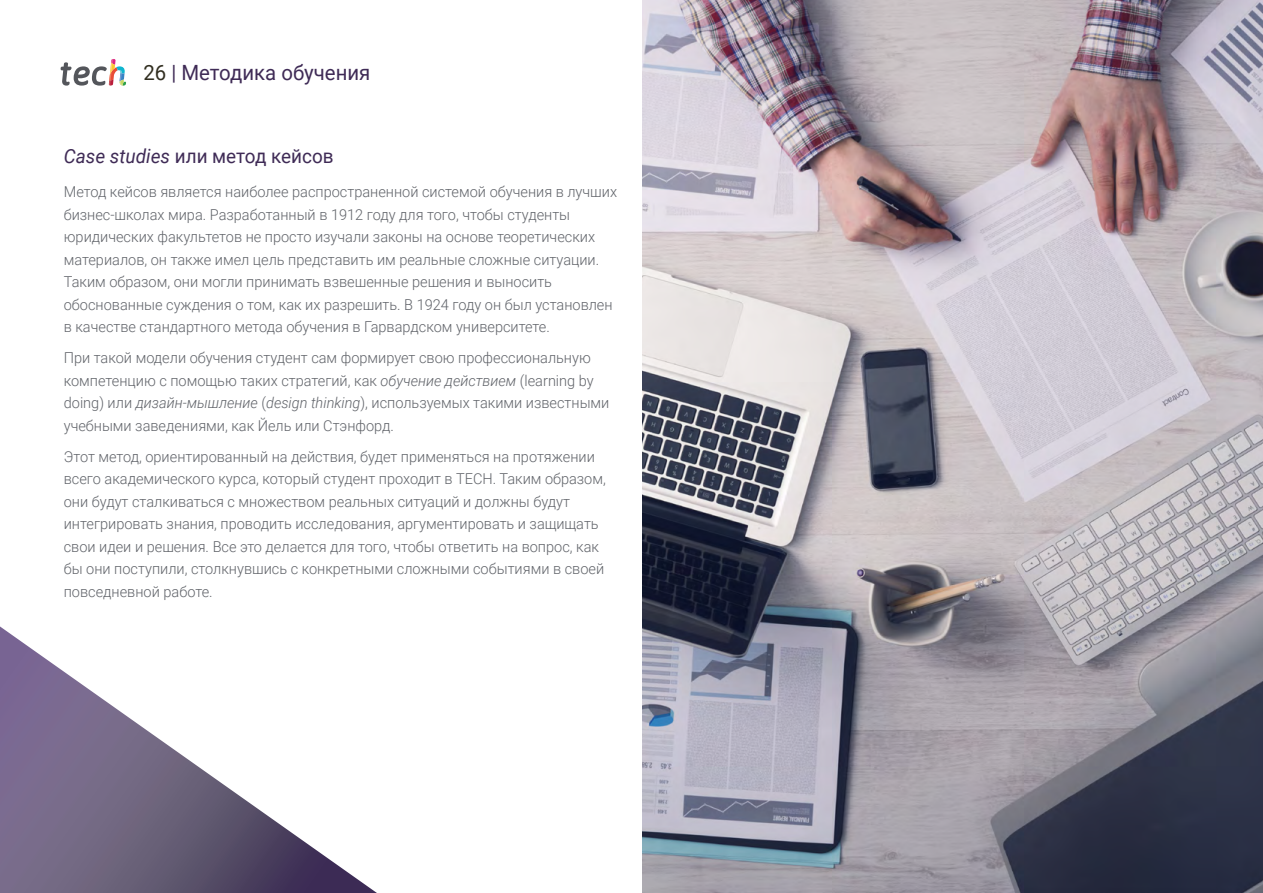
<style>
.page{position:relative;width:1263px;height:893px;background:#fff}
.page>*{position:absolute;margin:0;border:0;box-sizing:border-box;transform-origin:0 0}
.t1{font:21px "Roboto";color:#3f2b56}
.t2{font:19.5px "Roboto";color:#3f2b56}
.t3{font:300 15px/22.5px "Roboto";color:#61646a}
.s1{color:#312e20}
.s2{font-style:italic}
</style>
<div class="page">
<img style="left:642px;top:0;width:621px;height:893px">
<svg style="left:61px;top:59px;width:65px;height:27px"></svg>
<svg style="left:0;top:626px;width:377px;height:267px"></svg>
<h1 class="t1" style="left:144px;top:57px;width:228px"><span class="s1">26</span> | Методика обучения</h1>
<h2 class="t2" style="left:64px;top:142px;width:271px"><span class="s2">Case studies</span> или метод кейсов</h2>
<p class="t3" style="left:64px;top:180px;width:555px">Метод кейсов является наиболее распространенной системой обучения в лучших бизнес-школах мира. Разработанный в 1912 году для того, чтобы студенты юридических факультетов не просто изучали законы на основе теоретических материалов, он также имел цель представить им реальные сложные ситуации.<br>Таким образом, они могли принимать взвешенные решения и выносить обоснованные суждения о том, как их разрешить. В 1924 году он был установлен в качестве стандартного метода обучения в Гарвардском университете.</p>
<p class="t3" style="left:64px;top:346px;width:547px">При такой модели обучения студент сам формирует свою профессиональную компетенцию с помощью таких стратегий, как <span class="s2">обучение действием</span> (learning by doing) или <span class="s2">дизайн-мышление</span> (<span class="s2">design thinking</span>), используемых такими известными учебными заведениями, как Йель или Стэнфорд.</p>
<p class="t3" style="left:64px;top:445px;width:544px">Этот метод, ориентированный на действия, будет применяться на протяжении всего академического курса, который студент проходит в TECH. Таким образом, они будут сталкиваться с множеством реальных ситуаций и должны будут интегрировать знания, проводить исследования, аргументировать и защищать свои идеи и решения. Все это делается для того, чтобы ответить на вопрос, как бы они поступили, столкнувшись с конкретными сложными событиями в своей повседневной работе.</p>
</div>
